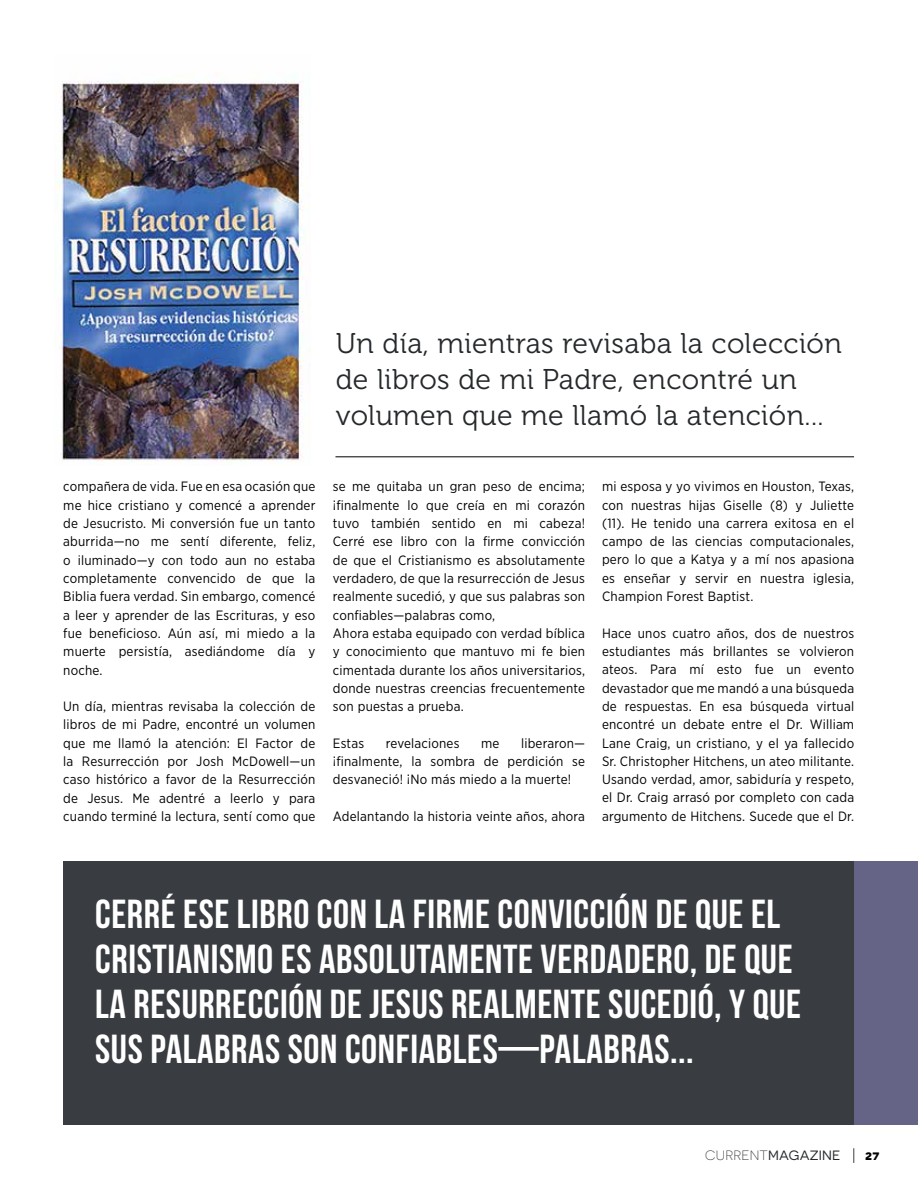
<style>
.page{position:relative;width:918px;height:1188px;background:#fff}
.page>*{position:absolute;margin:0;border:0;box-sizing:border-box;transform-origin:0 0}
.t1{font:40.5px/45px "Bebas Neue";letter-spacing:.015em;color:#fff}
.t2{font:28.5px/36px "Museo 300";letter-spacing:.015em;color:#25292c}
.t3{font:13.5px/18.3px "Gotham Narrow";letter-spacing:.015em;color:#000;text-align:justify}
.t4{font:13.5px "Novecentosanswide";letter-spacing:.015em;color:#25292c}
.t5{font:700 13.5px "Novecentosanswide";color:#000}
.s1{font-weight:300}
</style>
<div class="page">
<svg style="left:853px;top:1148px;width:1px;height:15px"></svg>
<img style="left:54px;top:73px;width:256px;height:389px">
<div style="left:64px;top:861px;width:854px;height:263px;background:#393d41"></div>
<div style="left:854px;top:861px;width:64px;height:263px;background:#656487"></div>
<hr style="left:335px;top:456px;width:519px;height:1px;background:#000">
<h2 class="t2" style="left:336px;top:325px;width:507px">Un día, mientras revisaba la colección de libros de mi Padre, encontré un volumen que me llamó la atención...</h2>
<p class="t3" style="left:63px;top:477px;width:254px">compañera de vida. Fue en esa ocasión que me hice cristiano y comencé a aprender de Jesucristo. Mi conversión fue un tanto aburrida—no me sentí diferente, feliz, o iluminado—y con todo aun no estaba completamente convencido de que la Biblia fuera verdad. Sin embargo, comencé a leer y aprender de las Escrituras, y eso fue beneficioso. Aún así, mi miedo a la muerte persistía, asediándome día y noche.</p>
<p class="t3" style="left:63px;top:697px;width:254px">Un día, mientras revisaba la colección de libros de mi Padre, encontré un volumen que me llamó la atención: El Factor de la Resurrección por Josh McDowell—un caso histórico a favor de la Resurrección de Jesus. Me adentré a leerlo y para cuando terminé la lectura, sentí como que</p>
<p class="t3" style="left:333px;top:477px;width:254px;text-align:left">se me quitaba un gran peso de encima; ¡finalmente lo que creía en mi corazón tuvo también sentido en mi cabeza!<br>Cerré ese libro con la firme convicción de que el Cristianismo es absolutamente verdadero, de que la resurrección de Jesus realmente sucedió, y que sus palabras son confiables—palabras como,<br>Ahora estaba equipado con verdad bíblica y conocimiento que mantuvo mi fe bien cimentada durante los años universitarios, donde nuestras creencias frecuentemente son puestas a prueba.</p>
<p class="t3" style="left:333px;top:734px;width:33px">Estas</p>
<p class="t3" style="left:386px;top:734px;width:75px">revelaciones</p>
<p class="t3" style="left:481px;top:734px;width:20px">me</p>
<p class="t3" style="left:333px;top:734px;width:254px;text-indent:188px">liberaron— ¡finalmente, la sombra de perdición se desvaneció! ¡No más miedo a la muerte!</p>
<p class="t3" style="left:333px;top:807px;width:254px">Adelantando la historia veinte años, ahora</p>
<p class="t3" style="left:602px;top:477px;width:254px">mi esposa y yo vivimos en Houston, Texas, con nuestras hijas Giselle (8) y Juliette (11). He tenido una carrera exitosa en el campo de las ciencias computacionales, pero lo que a Katya y a mí nos apasiona es enseñar y servir en nuestra iglesia, Champion Forest Baptist.</p>
<p class="t3" style="left:602px;top:624px;width:254px">Hace unos cuatro años, dos de nuestros estudiantes más brillantes se volvieron ateos. Para mí esto fue un evento devastador que me mandó a una búsqueda de respuestas. En esa búsqueda virtual encontré un debate entre el Dr. William Lane Craig, un cristiano, y el ya fallecido Sr. Christopher Hitchens, un ateo militante.<br>Usando verdad, amor, sabiduría y respeto, el Dr. Craig arrasó por completo con cada argumento de Hitchens. Sucede que el Dr.</p>
<h1 class="t1" style="left:95px;top:891px;width:707px">CERRÉ ESE LIBRO CON LA FIRME CONVICCIÓN DE QUE EL CRISTIANISMO ES ABSOLUTAMENTE VERDADERO, DE QUE LA RESURRECCIÓN DE JESUS REALMENTE SUCEDIÓ, Y QUE SUS PALABRAS SON CONFIABLES—PALABRAS...</h1>
<p class="t4" style="left:705px;top:1147px;width:137px"><span class="s1">CURRENT</span>MAGAZINE</p>
<p class="t5" style="left:865px;top:1147px;width:16px">27</p>
</div>
